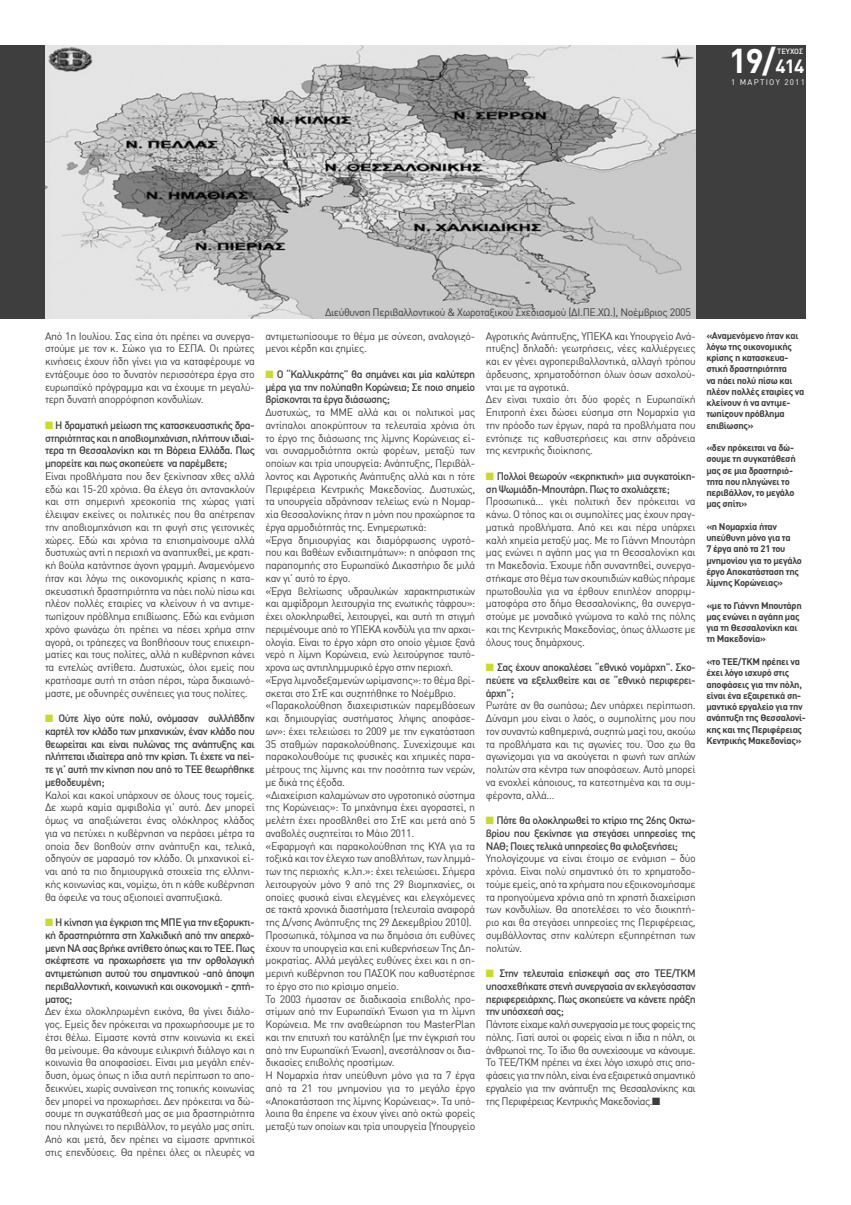
<style>
.page{position:relative;width:851px;height:1205px;background:#fff}
.page>*{position:absolute;margin:0;border:0;box-sizing:border-box;transform-origin:0 0}
.t1{font:700 33.75px "DIN Greek";color:#fff}
.t2{font:10.62px/12.8px "DIN Greek";letter-spacing:-.03em;color:#3e3e3f;text-align:justify}
.t3{font:500 10.62px/12.8px "DIN Greek";letter-spacing:-.05em;color:#3e3e3f;text-align:justify}
.t4{font:700 9.38px/11.2px "DIN Greek";letter-spacing:-.03em;color:#3e3e3f}
.t5{font:8px "DIN Greek";letter-spacing:.16em;color:#fff}
.t6{font:500 7.5px "DIN Greek";color:#fff}
.s1{font-size:18.75px}
.s2{color:#cadb2a}
</style>
<div class="page">
<div style="left:0;top:45px;width:805px;height:274px;background:#3e3e3f"></div>
<img style="left:45px;top:45px;width:650px;height:274px">
<h1 class="t1" style="left:728px;top:41px;width:77px">19/<span class="s1">414</span></h1>
<p class="t6" style="left:777px;top:47px;width:27px">ΤΕΥΧΟΣ</p>
<p class="t5" style="left:730px;top:77px;width:75px">1 ΜΑΡΤΙΟΥ 2011</p>
<p class="t2" style="left:45px;top:329px;width:211px">Από 1η Ιουλίου. Σας είπα ότι πρέπει να συνεργα&shy;στούμε με τον κ. Σώκο για το ΕΣΠΑ. Οι πρώτες κινήσεις έχουν ήδη γίνει για να καταφέρουμε να εντάξουμε όσο το δυνατόν περισσότερα έργα στο ευρωπαϊκό πρόγραμμα και να έχουμε τη μεγαλύ&shy;τερη δυνατή απορρόφηση κονδυλίων.</p>
<p class="t3" style="left:45px;top:418px;width:211px"><span class="s2">■</span> Η δραματική μείωση της κατασκευαστικής δρα&shy;στηριότητας και η αποβιομηχάνιση, πλήττουν ιδιαί&shy;τερα τη Θεσσαλονίκη και τη Βόρεια Ελλάδα. Πως μπορείτε και πως σκοπεύετε να παρέμβετε;</p>
<p class="t2" style="left:45px;top:470px;width:211px">Είναι προβλήματα που δεν ξεκίνησαν χθες αλλά εδώ και 15-20 χρόνια. Θα έλεγα ότι αντανακλούν και στη σημερινή χρεοκοπία της χώρας γιατί έλειψαν εκείνες οι πολιτικές που θα απέτρεπαν την αποβιομηχάνιση και τη φυγή στις γειτονικές χώρες. Εδώ και χρόνια τα επισημαίνουμε αλλά δυστυχώς αντί η περιοχή να αναπτυχθεί, με κρατι&shy;κή βούλα κατάντησε άγονη γραμμή. Αναμενόμενο ήταν και λόγω της οικονομικής κρίσης η κατα&shy;σκευαστική δραστηριότητα να πάει πολύ πίσω και πλέον πολλές εταιρίες να κλείνουν ή να αντιμε&shy;τωπίζουν πρόβλημα επιβίωσης. Εδώ και ενάμιση χρόνο φωνάζω ότι πρέπει να πέσει χρήμα στην αγορά, οι τράπεζες να βοηθήσουν τους επιχειρη&shy;ματίες και τους πολίτες, αλλά η κυβέρνηση κάνει τα εντελώς αντίθετα. Δυστυχώς, όλοι εμείς που κρατήσαμε αυτή τη στάση πέρσι, τώρα δικαιωνό&shy;μαστε, με οδυνηρές συνέπειες για τους πολίτες.</p>
<p class="t3" style="left:45px;top:712px;width:211px"><span class="s2">■</span> Ούτε λίγο ούτε πολύ, ονόμασαν συλλήβδην καρτέλ τον κλάδο των μηχανικών, έναν κλάδο που θεωρείται και είναι πυλώνας της ανάπτυξης και πλήττεται ιδιαίτερα από την κρίση. Τι έχετε να πεί&shy;τε γι’ αυτή την κίνηση που από το ΤΕΕ θεωρήθηκε μεθοδευμένη;</p>
<p class="t2" style="left:45px;top:788px;width:211px">Καλοί και κακοί υπάρχουν σε όλους τους τομείς.<br>Δε χωρά καμία αμφιβολία γι’ αυτό. Δεν μπορεί όμως να απαξιώνεται ένας ολόκληρος κλάδος για να πετύχει η κυβέρνηση να περάσει μέτρα τα οποία δεν βοηθούν στην ανάπτυξη και, τελικά, οδηγούν σε μαρασμό τον κλάδο. Οι μηχανικοί εί&shy;ναι από τα πιο δημιουργικά στοιχεία της ελληνι&shy;κής κοινωνίας και, νομίζω, ότι η κάθε κυβέρνηση θα όφειλε να τους αξιοποιεί αναπτυξιακά.</p>
<p class="t3" style="left:45px;top:916px;width:211px"><span class="s2">■</span> Η κίνηση για έγκριση της ΜΠΕ για την εξορυκτι&shy;κή δραστηριότητα στη Χαλκιδική από την απερχό&shy;μενη ΝΑ σας βρήκε αντίθετο όπως και το ΤΕΕ. Πως σκέφτεστε να προχωρήσετε για την ορθολογική αντιμετώπιση αυτού του σημαντικού -από άποψη περιβαλλοντική, κοινωνική και οικονομική - ζητή&shy;ματος;</p>
<p class="t2" style="left:45px;top:1005px;width:211px">Δεν έχω ολοκληρωμένη εικόνα, θα γίνει διάλο&shy;γος. Εμείς δεν πρόκειται να προχωρήσουμε με το έτσι θέλω. Είμαστε κοντά στην κοινωνία κι εκεί θα μείνουμε. Θα κάνουμε ειλικρινή διάλογο και η κοινωνία θα αποφασίσει. Είναι μια μεγάλη επέν&shy;δυση, όμως όπως η ίδια αυτή περίπτωση το απο&shy;δεικνύει, χωρίς συναίνεση της τοπικής κοινωνίας δεν μπορεί να προχωρήσει. Δεν πρόκειται να δώ&shy;σουμε τη συγκατάθεσή μας σε μια δραστηριότητα που πληγώνει το περιβάλλον, το μεγάλο μας σπίτι.<br>Από και μετά, δεν πρέπει να είμαστε αρνητικοί στις επενδύσεις. Θα πρέπει όλες οι πλευρές να</p>
<p class="t2" style="left:325px;top:306px;width:367px">Διεύθυνση Περιβαλλοντικού &amp; Χωροταξικού Σχεδιασμού (ΔΙ.ΠΕ.ΧΩ.), Νοέμβριος 2005</p>
<p class="t2" style="left:265px;top:329px;width:211px">αντιμετωπίσουμε το θέμα με σύνεση, αναλογιζό&shy;μενοι κέρδη και ζημίες.</p>
<p class="t3" style="left:265px;top:367px;width:211px"><span class="s2">■</span> Ο “Καλλικράτης” θα σημάνει και μία καλύτερη μέρα για την πολύπαθη Κορώνεια; Σε ποιο σημείο βρίσκονται τα έργα διάσωσης;</p>
<p class="t2" style="left:265px;top:406px;width:211px;text-align:left">Δυστυχώς, τα ΜΜΕ αλλά και οι πολιτικοί μας αντίπαλοι αποκρύπτουν τα τελευταία χρόνια ότι το έργο της διάσωσης της λίμνης Κορώνειας εί&shy;ναι συναρμοδιότητα οκτώ φορέων, μεταξύ των οποίων και τρία υπουργεία: Ανάπτυξης, Περιβάλ&shy;λοντος και Αγροτικής Ανάπτυξης αλλά και η τότε Περιφέρεια Κεντρικής Μακεδονίας. Δυστυχώς, τα υπουργεία αδράνησαν τελείως ενώ η Νομαρ&shy;χία Θεσσαλονίκης ήταν η μόνη που προχώρησε τα έργα αρμοδιότητάς της. Ενημερωτικά:<br>«Έργα δημιουργίας και διαμόρφωσης υγροτό&shy;που και βαθέων ενδιαιτημάτων»: η απόφαση της παραπομπής στο Ευρωπαϊκό Δικαστήριο δε μιλά καν γι’ αυτό το έργο.<br>«Έργα βελτίωσης υδραυλικών χαρακτηριστικών και αμφίδρομη λειτουργία της ενωτικής τάφρου»: έχει ολοκληρωθεί, λειτουργεί, και αυτή τη στιγμή περιμένουμε από το ΥΠΕΚΑ κονδύλι για την αρχαι&shy;ολογία. Είναι το έργο χάρη στο οποίο γέμισε ξανά νερό η λίμνη Κορώνεια, ενώ λειτούργησε ταυτό&shy;χρονα ως αντιπλημμυρικό έργο στην περιοχή. «Έργα λιμνοδεξαμενών ωρίμανσης»: το θέμα βρί&shy;σκεται στο ΣτΕ και συζητήθηκε το Νοέμβριο. «Παρακολούθηση διαχειριστικών παρεμβάσεων και δημιουργίας συστήματος λήψης αποφάσε&shy;ων»: έχει τελειώσει το 2009 με την εγκατάσταση 35 σταθμών παρακολούθησης. Συνεχίζουμε και παρακολουθούμε τις φυσικές και χημικές παρα&shy;μέτρους της λίμνης και την ποσότητα των νερών, με δικά της έξοδα.<br>«Διαχείριση καλαμώνων στο υγροτοπικό σύστημα της Κορώνειας»: Το μηχάνημα έχει αγοραστεί, η μελέτη έχει προσβληθεί στο ΣτΕ και μετά από 5 αναβολές συζητείται το Μάιο 2011.<br>«Εφαρμογή και παρακολούθηση της ΚΥΑ για τα τοξικά και τον έλεγχο των αποβλήτων, των λημμά&shy;των της περιοχής κ.λπ.»: έχει τελειώσει. Σήμερα λειτουργούν μόνο 9 από της 29 βιομηχανίες, οι οποίες φυσικά είναι ελεγμένες και ελεγχόμενες σε τακτά χρονικά διαστήματα (τελευταία αναφορά της Δ/νσης Ανάπτυξης της 29 Δεκεμβρίου 2010).<br>Προσωπικά, τόλμησα να πω δημόσια ότι ευθύνες έχουν τα υπουργεία και επί κυβερνήσεων Της Δη&shy;μοκρατίας. Αλλά μεγάλες ευθύνες έχει και η ση&shy;μερινή κυβέρνηση του ΠΑΣΟΚ που καθυστέρησε το έργο στο πιο κρίσιμο σημείο.<br>Το 2003 ήμασταν σε διαδικασία επιβολής προ&shy;στίμων από την Ευρωπαϊκή Ένωση για τη λίμνη Κορώνεια. Με την αναθεώρηση του MasterPlan και την επιτυχή του κατάληξη (με την έγκρισή του από την Ευρωπαϊκή Ένωση), ανεστάλησαν οι δια&shy;δικασίες επιβολής προστίμων.<br>Η Νομαρχία ήταν υπεύθυνη μόνο για τα 7 έργα από τα 21 του μνημονίου για το μεγάλο έργο «Αποκατάσταση της λίμνης Κορώνειας». Τα υπό&shy;λοιπα θα έπρεπε να έχουν γίνει από οκτώ φορείς μεταξύ των οποίων και τρία υπουργεία (Υπουργείο</p>
<p class="t2" style="left:486px;top:329px;width:211px;text-align:left">Αγροτικής Ανάπτυξης, ΥΠΕΚΑ και Υπουργείο Ανά&shy;πτυξης) δηλαδή: γεωτρήσεις, νέες καλλιέργειες και εν γένει αγροπεριβαλλοντικά, αλλαγή τρόπου άρδευσης, χρηματοδότηση όλων όσων ασχολού&shy;νται με τα αγροτικά.<br>Δεν είναι τυχαίο ότι δύο φορές η Ευρωπαϊκή Επιτροπή έχει δώσει εύσημα στη Νομαρχία για την πρόοδο των έργων, παρά τα προβλήματα που εντόπιζε τις καθυστερήσεις και στην αδράνεια της κεντρικής διοίκησης.</p>
<p class="t3" style="left:486px;top:469px;width:211px"><span class="s2">■</span> Πολλοί θεωρούν «εκρηκτική» μια συγκατοίκη&shy;ση Ψωμιάδη-Μπουτάρη. Πως το σχολιάζετε;</p>
<p class="t2" style="left:486px;top:495px;width:211px">Προσωπικά… γκέι πολιτική δεν πρόκειται να κάνω. Ο τόπος και οι συμπολίτες μας έχουν πραγ&shy;ματικά προβλήματα. Από κει και πέρα υπάρχει καλή χημεία μεταξύ μας. Με το Γιάννη Μπουτάρη μας ενώνει η αγάπη μας για τη Θεσσαλονίκη και τη Μακεδονία. Έχουμε ήδη συναντηθεί, συνεργα&shy;στήκαμε στο θέμα των σκουπιδιών καθώς πήραμε πρωτοβουλία για να έρθουν επιπλέον απορριμ&shy;ματοφόρα στο δήμο Θεσσαλονίκης, θα συνεργα&shy;στούμε με μοναδικό γνώμονα το καλό της πόλης και της Κεντρικής Μακεδονίας, όπως άλλωστε με όλους τους δημάρχους.</p>
<p class="t3" style="left:486px;top:661px;width:211px"><span class="s2">■</span> Σας έχουν αποκαλέσει “εθνικό νομάρχη”. Σκο&shy;πεύετε να εξελιχθείτε και σε “εθνικό περιφερει&shy;άρχη”;</p>
<p class="t2" style="left:486px;top:699px;width:211px">Ρωτάτε αν θα σωπάσω; Δεν υπάρχει περίπτωση.<br>Δύναμη μου είναι ο λαός, ο συμπολίτης μου που τον συναντώ καθημερινά, συζητώ μαζί του, ακούω τα προβλήματα και τις αγωνίες του. Όσο ζω θα αγωνίζομαι για να ακούγεται η φωνή των απλών πολιτών στα κέντρα των αποφάσεων. Αυτό μπορεί να ενοχλεί κάποιους, τα κατεστημένα και τα συμ&shy;φέροντα, αλλά…</p>
<p class="t3" style="left:486px;top:814px;width:211px"><span class="s2">■</span> Πότε θα ολοκληρωθεί το κτίριο της 26ης Οκτω&shy;βρίου που ξεκίνησε για στεγάσει υπηρεσίες της ΝΑΘ; Ποιες τελικά υπηρεσίες θα φιλοξενήσει;</p>
<p class="t2" style="left:486px;top:852px;width:211px">Υπολογίζουμε να είναι έτοιμο σε ενάμιση – δύο χρόνια. Είναι πολύ σημαντικό ότι το χρηματοδο&shy;τούμε εμείς, από τα χρήματα που εξοικονομήσαμε τα προηγούμενα χρόνια από τη χρηστή διαχείριση των κονδυλίων. Θα αποτελέσει το νέο διοικητή&shy;ριο και θα στεγάσει υπηρεσίες της Περιφέρειας, συμβάλλοντας στην καλύτερη εξυπηρέτηση των πολιτών.</p>
<p class="t3" style="left:486px;top:967px;width:211px"><span class="s2">■</span> Στην τελευταία επίσκεψή σας στο ΤΕΕ/ΤΚΜ υποσχεθήκατε στενή συνεργασία αν εκλεγόσασταν περιφερειάρχης. Πως σκοπεύετε να κάνετε πράξη την υπόσχεσή σας;</p>
<p class="t2" style="left:486px;top:1018px;width:211px">Πάντοτε είχαμε καλή συνεργασία με τους φορείς της πόλης. Γιατί αυτοί οι φορείς είναι η ίδια η πόλη, οι άνθρωποί της. Το ίδιο θα συνεχίσουμε να κάνουμε.<br>Το ΤΕΕ/ΤΚΜ πρέπει να έχει λόγο ισχυρό στις απο&shy;φάσεις για την πόλη, είναι ένα εξαιρετικά σημαντικό εργαλείο για την ανάπτυξη της Θεσσαλονίκης και της Περιφέρειας Κεντρικής Μακεδονίας.■</p>
<p class="t4" style="left:706px;top:329px;width:100px">«Αναμενόμενο ήταν και λόγω της οικονομικής κρίσης η κατασκευα&shy;στική δραστηριότητα<br>να πάει πολύ πίσω και πλέον πολλές εταιρίες να κλείνουν ή να αντιμε&shy;τωπίζουν πρόβλημα επιβίωσης»</p>
<p class="t4" style="left:706px;top:442px;width:91px">«δεν πρόκειται να δώ&shy;σουμε τη συγκατάθεσή μας σε μια δραστηριό&shy;τητα που πληγώνει το περιβάλλον, το μεγάλο μας σπίτι»</p>
<p class="t4" style="left:706px;top:521px;width:97px">«η Νομαρχία ήταν υπεύθυνη μόνο για τα<br>7 έργα από τα 21 του μνημονίου για το μεγάλο έργο Αποκατάσταση της λίμνης Κορώνειας»</p>
<p class="t4" style="left:706px;top:599px;width:97px">«με το Γιάννη Μπουτάρη μας ενώνει η αγάπη μας για τη Θεσσαλονίκη και τη Μακεδονία»</p>
<p class="t4" style="left:706px;top:656px;width:101px">«το ΤΕΕ/ΤΚΜ πρέπει να έχει λόγο ισχυρό στις αποφάσεις για την πόλη, είναι ένα εξαιρετικά ση&shy;μαντικό εργαλείο για την ανάπτυξη της Θεσσαλονί&shy;κης και της Περιφέρειας<br>Κεντρικής Μακεδονίας»</p>
</div>
